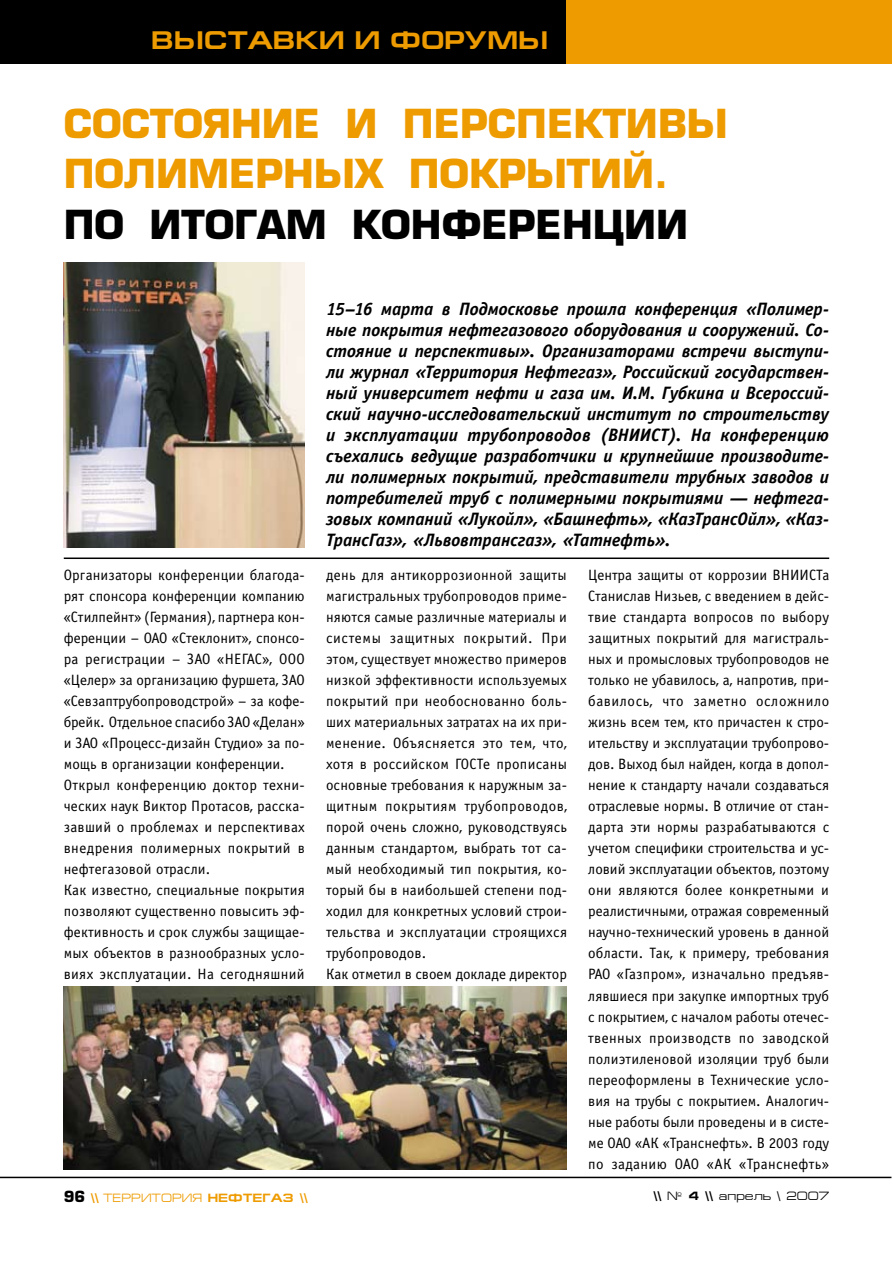
<style>
.page{position:relative;width:893px;height:1263px;background:#fff}
.page>*{position:absolute;margin:0;border:0;box-sizing:border-box;transform-origin:0 0}
.t1{font:700 39px/50.2px "Europe";color:#ee9b00}
.t2{font:700 39px "Europe";color:#000}
.t3{font:700 25.5px "Europe Ext";color:#ee9b00}
.t4{font:italic 700 18px/21px "Officina Sans C";letter-spacing:-.01em;color:#000;text-align:justify}
.t5{font:15px/21px "Officina Sans C";letter-spacing:.01em;color:#000}
.t6{font:700 12px "Europe Ext";color:#ee9b00}
.t7{font:12px "Europe Ext";color:#000}
.s1{font-family:"Europe";font-size:15px;color:#000}
.s2{font-weight:400}
.s3{font-weight:700}
</style>
<div class="page">
<div style="left:0;top:0;width:891px;height:64px;background:#ee9b00"></div>
<div style="left:0;top:0;width:566px;height:64px;background:#000"></div>
<hr style="left:0;top:1177px;width:891px;height:1px;background:#000">
<hr style="left:64px;top:557px;width:765px;height:2px;background:#000">
<img style="left:64px;top:263px;width:241px;height:284px">
<img style="left:64px;top:986px;width:503px;height:183px">
<h2 class="t3" style="left:151px;top:26px;width:100px">выстав</h2>
<h2 class="t3" style="left:296px;top:26px;width:255px">ки и форумы</h2>
<h1 class="t1" style="left:64px;top:99px;width:665px">Состояние и перспективы полимерных покрытий.</h1>
<h1 class="t2" style="left:64px;top:201px;width:626px">По итогам конференции</h1>
<p class="t4" style="left:326px;top:299px;width:505px">15–16 марта в Подмосковье прошла конференция «Полимер&shy;ные покрытия нефтегазового оборудования и сооружений. Со&shy;стояние и перспективы». Организаторами встречи выступи&shy;ли журнал «Территория Нефтегаз», Российский государствен&shy;ный университет нефти и газа им. И.М. Губкина и Всероссий&shy;ский научно-исследовательский институт по строительству и эксплуатации трубопроводов (ВНИИСТ). На конференцию съехались ведущие разработчики и крупнейшие производите&shy;ли полимерных покрытий, представители трубных заводов и потребителей труб с полимерными покрытиями — нефтега&shy;зовых компаний «Лукойл», «Башнефть», «КазТрансОйл», «Каз-ТрансГаз», «Львовтрансгаз», «Татнефть».</p>
<p class="t5" style="left:64px;top:565px;width:243px">Организаторы конференции благода&shy;рят спонсора конференции компанию «Стилпейнт» (Германия), партнера кон&shy;ференции – ОАО «Стеклонит», спонсо&shy;ра регистрации – ЗАО «НЕГАС», ООО «Целер» за организацию фуршета, ЗАО «Севзаптрубопроводстрой» – за кофе&shy;брейк. Отдельное спасибо ЗАО «Делан» и ЗАО «Процесс-дизайн Студио» за по&shy;мощь в организации конференции.<br>Открыл конференцию доктор техни&shy;ческих наук Виктор Протасов, расска&shy;завший о проблемах и перспективах внедрения полимерных покрытий в нефтегазовой отрасли.<br>Как известно, специальные покрытия позволяют существенно повысить эф&shy;фективность и срок службы защищае&shy;мых объектов в разнообразных усло&shy;виях эксплуатации. На сегодняшний</p>
<p class="t5" style="left:326px;top:565px;width:243px">день для антикоррозионной защиты магистральных трубопроводов приме&shy;няются самые различные материалы и системы защитных покрытий. При этом, существует множество примеров низкой эффективности используемых покрытий при необоснованно боль&shy;ших материальных затратах на их при&shy;менение. Объясняется это тем, что, хотя в российском ГОСТе прописаны основные требования к наружным за&shy;щитным покрытиям трубопроводов, порой очень сложно, руководствуясь данным стандартом, выбрать тот са&shy;мый необходимый тип покрытия, ко&shy;торый бы в наибольшей степени под&shy;ходил для конкретных условий строи&shy;тельства и эксплуатации строящихся трубопроводов.<br>Как отметил в своем докладе директор</p>
<p class="t5" style="left:588px;top:565px;width:243px;text-align:justify">Центра защиты от коррозии ВНИИСТа Станислав Низьев, с введением в дейс&shy;твие стандарта вопросов по выбору защитных покрытий для магистраль&shy;ных и промысловых трубопроводов не только не убавилось, а, напротив, при&shy;бавилось, что заметно осложнило жизнь всем тем, кто причастен к стро&shy;ительству и эксплуатации трубопрово&shy;дов. Выход был найден, когда в допол&shy;нение к стандарту начали создаваться отраслевые нормы. В отличие от стан&shy;дарта эти нормы разрабатываются с учетом специфики строительства и ус&shy;ловий эксплуатации объектов, поэтому они являются более конкретными и реалистичными, отражая современный научно-технический уровень в данной области. Так, к примеру, требования РАО «Газпром», изначально предъяв&shy;лявшиеся при закупке импортных труб с покрытием, с началом работы отечес&shy;твенных производств по заводской полиэтиленовой изоляции труб были переоформлены в Технические усло&shy;вия на трубы с покрытием. Аналогич&shy;ные работы были проведены и в систе&shy;ме ОАО «АК «Транснефть». В 2003 году по заданию ОАО «АК «Транснефть»</p>
<p class="t6" style="left:64px;top:1191px;width:246px"><span class="s1">96</span> \\ <span class="s2">ТЕРРИТОРИЯ</span> НЕФТЕГАЗ \\</p>
<p class="t7" style="left:653px;top:1189px;width:177px"><span class="s3">\\</span> № <span class="s3">4 \\</span> апрель \ 2007</p>
</div>
